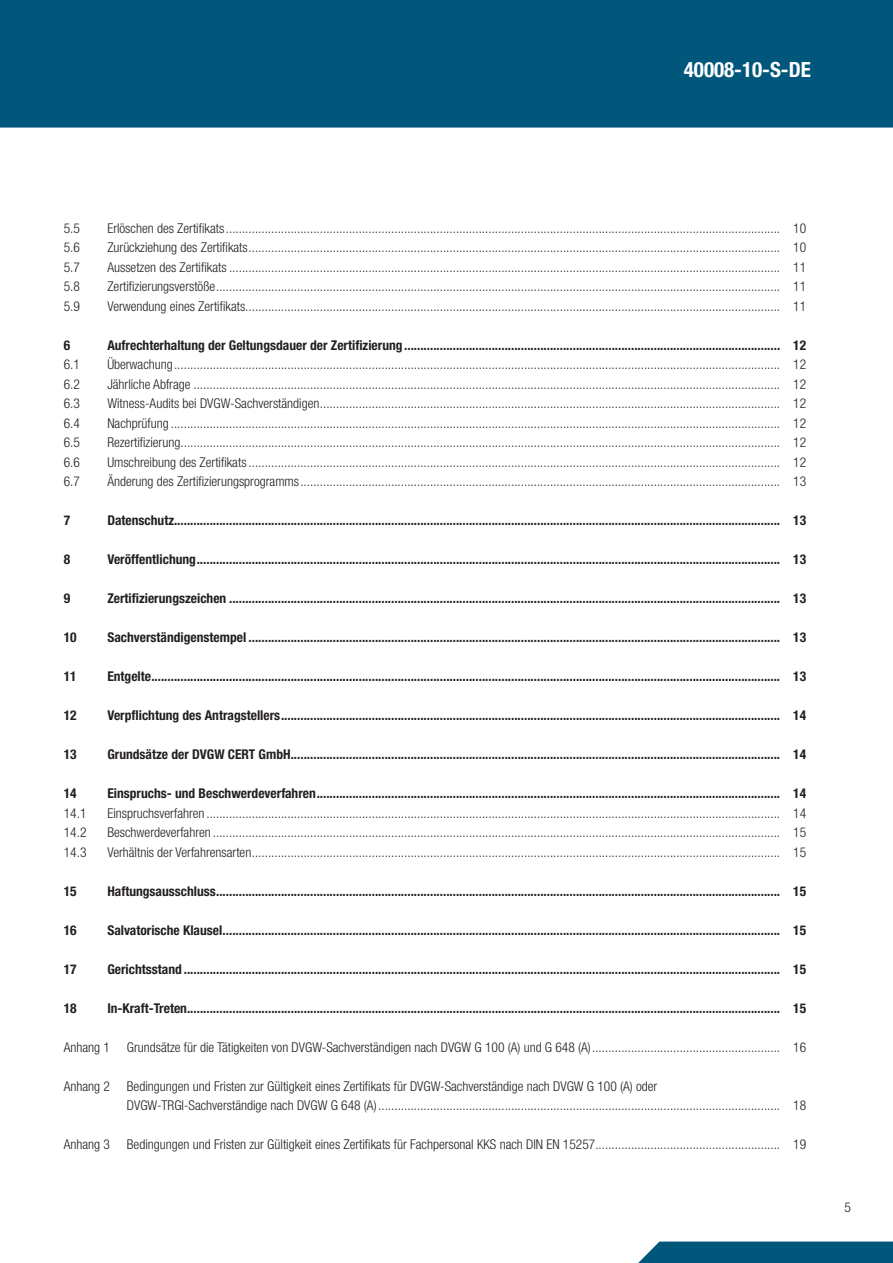
<style>
.page{position:relative;width:893px;height:1263px;background:#fff}
.page>*{position:absolute;margin:0;border:0;box-sizing:border-box;transform-origin:0 0}
.t1{font:700 condensed 21px "Helvetica Neue LT Pro";color:#fff}
.t2{font:300 condensed 13.5px/19.5px "Helvetica Neue LT Pro";color:#231f20}
.t3{font:700 condensed 13.5px "Helvetica Neue LT Pro";color:#231f20}
</style>
<div class="page">
<div style="left:0;top:0;width:892px;height:128px;background:#00567b"></div>
<div style="left:638px;top:1242px;width:254px;height:21px;background:#00567b"></div>
<h1 class="t1" style="left:684px;top:62px;width:128px">40008-10-S-DE</h1>
<p class="t2" style="left:64px;top:220px;width:18px">5.5</p>
<p class="t2" style="left:107px;top:220px;width:700px">Erlöschen des Zertifikats ........................................................................................................................................................................... 10</p>
<p class="t2" style="left:64px;top:239px;width:18px">5.6</p>
<p class="t2" style="left:107px;top:239px;width:700px">Zurückziehung des Zertifikats .................................................................................................................................................................... 10</p>
<p class="t2" style="left:64px;top:259px;width:18px">5.7</p>
<p class="t2" style="left:107px;top:259px;width:700px">Aussetzen des Zertifikats .......................................................................................................................................................................... 11</p>
<p class="t2" style="left:64px;top:278px;width:18px">5.8</p>
<p class="t2" style="left:107px;top:278px;width:700px">Zertifizierungsverstöße .............................................................................................................................................................................. 11</p>
<p class="t2" style="left:64px;top:298px;width:18px">5.9</p>
<p class="t2" style="left:107px;top:298px;width:700px">Verwendung eines Zertifikats..................................................................................................................................................................... 11</p>
<p class="t3" style="left:64px;top:340px;width:8px">6</p>
<p class="t3" style="left:107px;top:340px;width:700px">Aufrechterhaltung der Geltungsdauer der Zertifizierung .................................................................................................................... 12</p>
<p class="t2" style="left:64px;top:356px;width:18px">6.1</p>
<p class="t2" style="left:107px;top:356px;width:700px">Überwachung ........................................................................................................................................................................................... 12</p>
<p class="t2" style="left:64px;top:376px;width:18px">6.2</p>
<p class="t2" style="left:107px;top:376px;width:700px">Jährliche Abfrage ..................................................................................................................................................................................... 12</p>
<p class="t2" style="left:64px;top:395px;width:18px">6.3</p>
<p class="t2" style="left:107px;top:395px;width:700px">Witness-Audits bei DVGW-Sachverständigen .............................................................................................................................................. 12</p>
<p class="t2" style="left:64px;top:415px;width:18px">6.4</p>
<p class="t2" style="left:107px;top:415px;width:700px">Nachprüfung ............................................................................................................................................................................................ 12</p>
<p class="t2" style="left:64px;top:434px;width:18px">6.5</p>
<p class="t2" style="left:107px;top:434px;width:700px">Rezertifizierung ......................................................................................................................................................................................... 12</p>
<p class="t2" style="left:64px;top:454px;width:18px">6.6</p>
<p class="t2" style="left:107px;top:454px;width:700px">Umschreibung des Zertifikats .................................................................................................................................................................... 12</p>
<p class="t2" style="left:64px;top:473px;width:18px">6.7</p>
<p class="t2" style="left:107px;top:473px;width:700px">Änderung des Zertifizierungsprogramms .................................................................................................................................................... 13</p>
<p class="t3" style="left:64px;top:516px;width:8px">7</p>
<p class="t3" style="left:107px;top:516px;width:700px">Datenschutz........................................................................................................................................................................................... 13</p>
<p class="t3" style="left:64px;top:555px;width:8px">8</p>
<p class="t3" style="left:107px;top:555px;width:700px">Veröffentlichung .................................................................................................................................................................................... 13</p>
<p class="t3" style="left:64px;top:594px;width:8px">9</p>
<p class="t3" style="left:107px;top:594px;width:700px">Zertifizierungszeichen .......................................................................................................................................................................... 13</p>
<p class="t3" style="left:64px;top:633px;width:14px">10</p>
<p class="t3" style="left:107px;top:633px;width:700px">Sachverständigenstempel .................................................................................................................................................................... 13</p>
<p class="t3" style="left:64px;top:672px;width:14px">11</p>
<p class="t3" style="left:107px;top:672px;width:700px">Entgelte .................................................................................................................................................................................................. 13</p>
<p class="t3" style="left:64px;top:711px;width:14px">12</p>
<p class="t3" style="left:107px;top:711px;width:700px">Verpflichtung des Antragstellers .......................................................................................................................................................... 14</p>
<p class="t3" style="left:64px;top:750px;width:14px">13</p>
<p class="t3" style="left:107px;top:750px;width:700px">Grundsätze der DVGW CERT GmbH ....................................................................................................................................................... 14</p>
<p class="t3" style="left:64px;top:789px;width:14px">14</p>
<p class="t3" style="left:107px;top:789px;width:700px">Einspruchs- und Beschwerdeverfahren ............................................................................................................................................... 14</p>
<p class="t2" style="left:64px;top:805px;width:24px">14.1</p>
<p class="t2" style="left:107px;top:805px;width:700px">Einspruchsverfahren ................................................................................................................................................................................. 14</p>
<p class="t2" style="left:64px;top:824px;width:24px">14.2</p>
<p class="t2" style="left:107px;top:824px;width:700px">Beschwerdeverfahren ............................................................................................................................................................................... 15</p>
<p class="t2" style="left:64px;top:844px;width:24px">14.3</p>
<p class="t2" style="left:107px;top:844px;width:700px">Verhältnis der Verfahrensarten ................................................................................................................................................................... 15</p>
<p class="t3" style="left:64px;top:886px;width:14px">15</p>
<p class="t3" style="left:107px;top:886px;width:700px">Haftungsausschluss .............................................................................................................................................................................. 15</p>
<p class="t3" style="left:64px;top:925px;width:14px">16</p>
<p class="t3" style="left:107px;top:925px;width:700px">Salvatorische Klausel ............................................................................................................................................................................ 15</p>
<p class="t3" style="left:64px;top:964px;width:14px">17</p>
<p class="t3" style="left:107px;top:964px;width:700px">Gerichtsstand ........................................................................................................................................................................................ 15</p>
<p class="t3" style="left:64px;top:1003px;width:14px">18</p>
<p class="t3" style="left:107px;top:1003px;width:700px">In-Kraft-Treten....................................................................................................................................................................................... 15</p>
<p class="t2" style="left:64px;top:1039px;width:743px">Anhang 1 Grundsätze für die Tätigkeiten von DVGW-Sachverständigen nach DVGW G 100 (A) und G 648 (A) .......................................................... 16</p>
<p class="t2" style="left:127px;top:1078px;width:680px;text-indent:-63px">Anhang 2 Bedingungen und Fristen zur Gültigkeit eines Zertifikats für DVGW-Sachverständige nach DVGW G 100 (A) oder<br>DVGW-TRGI-Sachverständige nach DVGW G 648 (A) ............................................................................................................................ 18</p>
<p class="t2" style="left:64px;top:1136px;width:743px">Anhang 3 Bedingungen und Fristen zur Gültigkeit eines Zertifikats für Fachpersonal KKS nach DIN EN 15257 ......................................................... 19</p>
<p class="t2" style="left:844px;top:1199px;width:8px">5</p>
</div>
